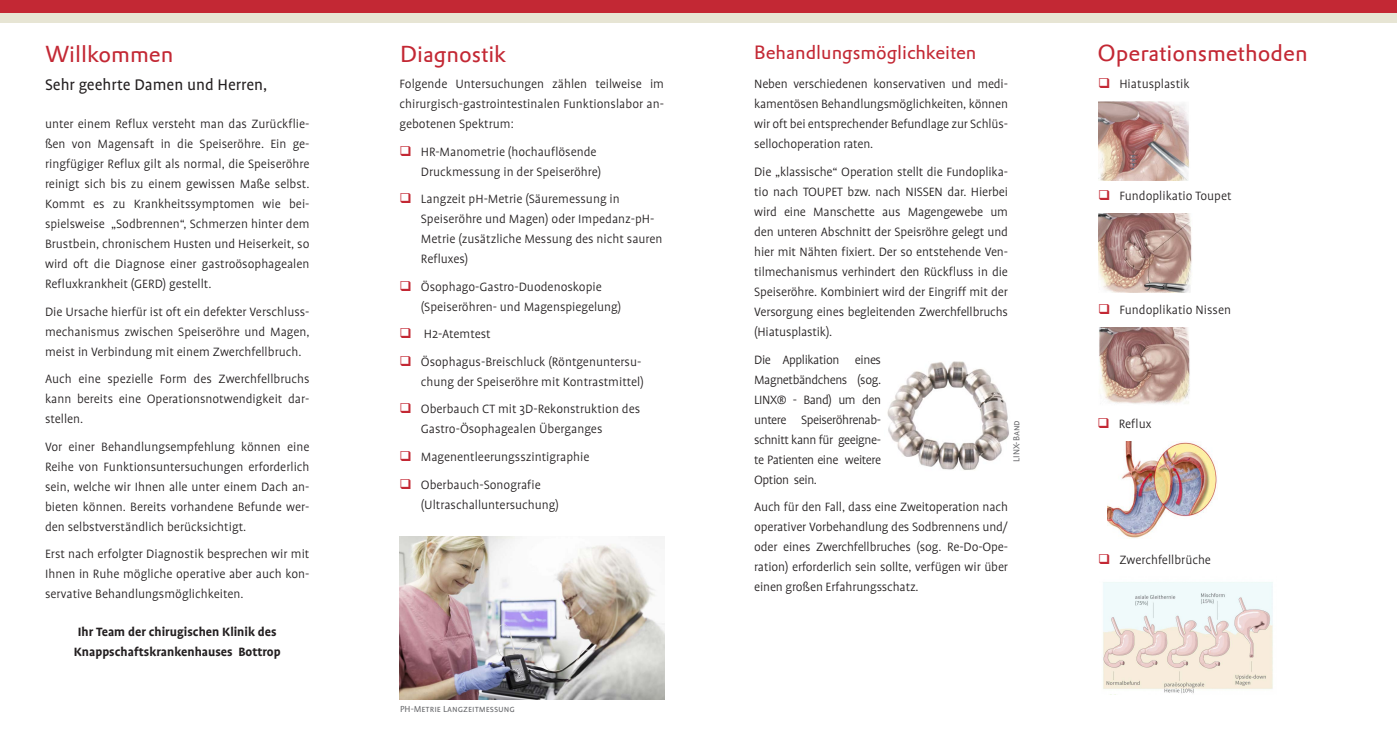
<style>
.page{position:relative;width:1397px;height:745px;background:#fff}
.page>*{position:absolute;margin:0;border:0;box-sizing:border-box;transform-origin:0 0}
.Header_I{font:22.5px "DTL Prokyon T";color:#c32834}
.Header_I-2{font:18.75px "DTL Prokyon T";color:#c32834}
.Fließtext{font:17.5px "Profile";color:#231f20}
.Fließtext-2{font:300 13.75px/20px "Profile";color:#231f20;text-align:justify}
.Fließtext-3{font:700 13.75px "Profile";color:#231f20}
.Bildunterschrift{font:10px "Profile SC";color:#6c6d70}
</style>
<div class="page">
<div style="left:0;top:0;width:1396px;height:13px;background:#c32834"></div>
<div style="left:0;top:13px;width:1396px;height:10px;background:#e7e5d4"></div>
<img style="left:399px;top:536px;width:265px;height:163px">
<img style="left:1098px;top:101px;width:91px;height:79px">
<img style="left:1103px;top:582px;width:170px;height:111px">
<img style="left:1107px;top:441px;width:110px;height:97px">
<img style="left:1098px;top:213px;width:94px;height:79px">
<img style="left:1099px;top:327px;width:90px;height:77px">
<img style="left:887px;top:361px;width:122px;height:109px">
<p class="Header_I" style="left:45px;top:39px;width:129px">Willkommen</p>
<p class="Fließtext" style="left:45px;top:76px;width:224px">Sehr geehrte Damen und Herren,</p>
<p class="Fließtext-2" style="left:45px;top:114px;width:266px">unter einem Reflux versteht man das Zurückflie&shy;ßen von Magensaft in die Speiseröhre. Ein ge&shy;ringfügiger Reflux gilt als normal, die Speiseröhre reinigt sich bis zu einem gewissen Maße selbst.<br>Kommt es zu Krankheitssymptomen wie bei&shy;spielsweise „Sodbrennen“, Schmerzen hinter dem Brustbein, chronischem Husten und Heiserkeit, so wird oft die Diagnose einer gastroösophagealen Refluxkrankheit (GERD) gestellt.</p>
<p class="Fließtext-2" style="left:45px;top:301px;width:266px">Die Ursache hierfür ist oft ein defekter Verschluss&shy;mechanismus zwischen Speiseröhre und Magen, meist in Verbindung mit einem Zwerchfellbruch.</p>
<p class="Fließtext-2" style="left:45px;top:369px;width:266px">Auch eine spezielle Form des Zwerchfellbruchs kann bereits eine Operationsnotwendigkeit dar&shy;stellen.</p>
<p class="Fließtext-2" style="left:45px;top:436px;width:266px">Vor einer Behandlungsempfehlung können eine Reihe von Funktionsuntersuchungen erforderlich sein, welche wir Ihnen alle unter einem Dach an&shy;bieten können. Bereits vorhandene Befunde wer&shy;den selbstverständlich berücksichtigt.</p>
<p class="Fließtext-2" style="left:45px;top:544px;width:266px">Erst nach erfolgter Diagnostik besprechen wir mit Ihnen in Ruhe mögliche operative aber auch kon&shy;servative Behandlungsmöglichkeiten.</p>
<p class="Fließtext-3" style="left:78px;top:624px;width:200px">Ihr Team der chirugischen Klinik des</p>
<p class="Fließtext-3" style="left:74px;top:644px;width:208px">Knappschaftskrankenhauses Bottrop</p>
<p class="Header_I" style="left:400px;top:39px;width:108px">Diagnostik</p>
<p class="Header_I-2" style="left:754px;top:40px;width:224px">Behandlungsmöglichkeiten</p>
<p class="Header_I" style="left:1097px;top:39px;width:212px">Operationsmethoden</p>
<p class="Fließtext-2" style="left:754px;top:74px;width:255px">Neben verschiedenen konservativen und medi&shy;kamentösen Behandlungsmöglichkeiten, können wir oft bei entsprechender Befundlage zur Schlüs&shy;sellochoperation raten.</p>
<p class="Fließtext-2" style="left:754px;top:162px;width:255px">Die „klassische“ Operation stellt die Fundoplika&shy;tio nach TOUPET bzw. nach NISSEN dar. Hierbei wird eine Manschette aus Magengewebe um den unteren Abschnitt der Speisröhre gelegt und hier mit Nähten fixiert. Der so entstehende Ven&shy;tilmechanismus verhindert den Rückfluss in die Speiseröhre. Kombiniert wird der Eingriff mit der Versorgung eines begleitenden Zwerchfellbruchs (Hiatusplastik).</p>
<p class="Fließtext-2" style="left:754px;top:349px;width:128px">Die Applikation eines Magnetbändchens (sog.<br>LINX® - Band) um den untere Speiseröhrenab&shy;schnitt kann für geeigne&shy;te Patienten eine weitere Option sein.</p>
<p class="Fließtext-2" style="left:754px;top:497px;width:255px">Auch für den Fall, dass eine Zweitoperation nach operativer Vorbehandlung des Sodbrennens und/ oder eines Zwerchfellbruches (sog. Re-Do-Ope&shy;ration) erforderlich sein sollte, verfügen wir über einen großen Erfahrungsschatz.</p>
<p class="Fließtext-2" style="left:399px;top:74px;width:266px">Folgende Untersuchungen zählen teilweise im chirurgisch-gastrointestinalen Funktionslabor an&shy;gebotenen Spektrum:</p>
<p class="Fließtext-2" style="left:421px;top:141px;width:182px">HR-Manometrie (hochauflösende<br>Druckmessung in der Speiseröhre)</p>
<p class="Fließtext-2" style="left:421px;top:189px;width:243px;text-align:left">Langzeit pH-Metrie (Säuremessung in Speiseröhre und Magen) oder Impedanz-pH-Metrie (zusätzliche Messung des nicht sauren Refluxes)</p>
<p class="Fließtext-2" style="left:421px;top:276px;width:202px">Ösophago-Gastro-Duodenoskopie (Speiseröhren- und Magenspiegelung)</p>
<p class="Fließtext-2" style="left:423px;top:324px;width:68px">H2-Atemtest</p>
<p class="Fließtext-2" style="left:421px;top:351px;width:224px">Ösophagus-Breischluck (Röntgenuntersu&shy;chung der Speiseröhre mit Kontrastmittel)</p>
<p class="Fließtext-2" style="left:421px;top:399px;width:221px">Oberbauch CT mit 3D-Rekonstruktion des<br>Gastro-Ösophagealen Überganges</p>
<p class="Fließtext-2" style="left:421px;top:446px;width:170px">Magenentleerungsszintigraphie</p>
<p class="Fließtext-2" style="left:421px;top:474px;width:140px">Oberbauch-Sonografie (Ultraschalluntersuchung)</p>
<p class="Fließtext-2" style="left:1119px;top:74px;width:72px">Hiatusplastik</p>
<p class="Fließtext-2" style="left:1119px;top:186px;width:114px">Fundoplikatio Toupet</p>
<p class="Fließtext-2" style="left:1119px;top:300px;width:113px">Fundoplikatio Nissen</p>
<p class="Fließtext-2" style="left:1118px;top:414px;width:34px">Reflux</p>
<p class="Bildunterschrift" style="left:1010px;top:461px;width:43px;rotate:-90deg">LINX-Band</p>
<p class="Fließtext-2" style="left:1119px;top:549px;width:93px">Zwerchfellbrüche</p>
<p class="Bildunterschrift" style="left:400px;top:703px;width:116px">PH-Metrie Langzeitmessung</p>
</div>
